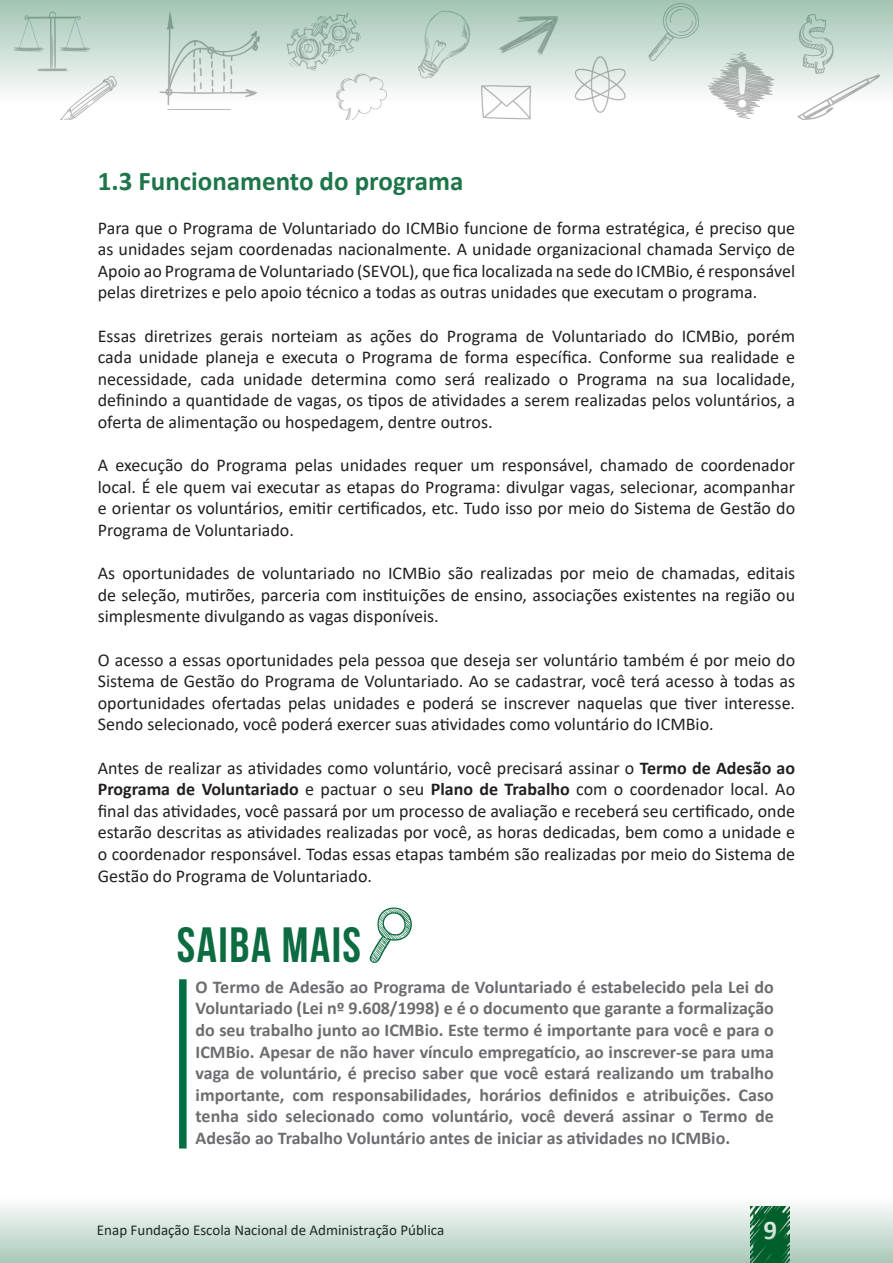
<style>
.page{position:relative;width:893px;height:1263px;background:#fff}
.page>*{position:absolute;margin:0;border:0;box-sizing:border-box;transform-origin:0 0}
.t1{font:49.5px "Bebas Neue";letter-spacing:.03em;color:#0d6b41}
.Sub-titulo{font:700 27px "Calibri";color:#1d7549}
.t2{font:700 27px "Calibri";color:#fff}
.texto{font:18px/21.6px "Calibri";color:#231f20;text-align:justify}
.Saiba_mais_texto{font:700 18px/21.6px "Calibri";color:#6c6d70;text-align:justify}
.t3{font:15px "Calibri";color:#231f20}
.s1{font-weight:700}
</style>
<div class="page">
<svg style="left:0;top:0;width:893px;height:120px"></svg>
<svg style="left:0;top:1205px;width:893px;height:58px;background:#c6dbd0"></svg>
<div style="left:179px;top:979px;width:8px;height:169px;background:#016f45"></div>
<svg style="left:369px;top:907px;width:43px;height:56px"></svg>
<p class="Sub-titulo" style="left:98px;top:162px;width:367px">1.3 Funcionamento do programa</p>
<p class="texto" style="left:98px;top:216px;width:699px">Para que o Programa de Voluntariado do ICMBio funcione de forma estratégica, é preciso que as unidades sejam coordenadas nacionalmente. A unidade organizacional chamada Serviço de Apoio ao Programa de Voluntariado (SEVOL), que fica localizada na sede do ICMBio, é responsável pelas diretrizes e pelo apoio técnico a todas as outras unidades que executam o programa.</p>
<p class="texto" style="left:98px;top:324px;width:699px">Essas diretrizes gerais norteiam as ações do Programa de Voluntariado do ICMBio, porém cada unidade planeja e executa o Programa de forma específica. Conforme sua realidade e necessidade, cada unidade determina como será realizado o Programa na sua localidade, definindo a quantidade de vagas, os tipos de atividades a serem realizadas pelos voluntários, a oferta de alimentação ou hospedagem, dentre outros.</p>
<p class="texto" style="left:98px;top:454px;width:699px">A execução do Programa pelas unidades requer um responsável, chamado de coordenador local. É ele quem vai executar as etapas do Programa: divulgar vagas, selecionar, acompanhar e orientar os voluntários, emitir certificados, etc. Tudo isso por meio do Sistema de Gestão do Programa de Voluntariado.</p>
<p class="texto" style="left:98px;top:562px;width:699px">As oportunidades de voluntariado no ICMBio são realizadas por meio de chamadas, editais de seleção, mutirões, parceria com instituições de ensino, associações existentes na região ou simplesmente divulgando as vagas disponíveis.</p>
<p class="texto" style="left:98px;top:648px;width:699px">O acesso a essas oportunidades pela pessoa que deseja ser voluntário também é por meio do Sistema de Gestão do Programa de Voluntariado. Ao se cadastrar, você terá acesso à todas as oportunidades ofertadas pelas unidades e poderá se inscrever naquelas que tiver interesse.<br>Sendo selecionado, você poderá exercer suas atividades como voluntário do ICMBio.</p>
<p class="texto" style="left:98px;top:756px;width:699px">Antes de realizar as atividades como voluntário, você precisará assinar o <span class="s1">Termo de Adesão ao Programa de Voluntariado</span> e pactuar o seu <span class="s1">Plano de Trabalho</span> com o coordenador local. Ao final das atividades, você passará por um processo de avaliação e receberá seu certificado, onde estarão descritas as atividades realizadas por você, as horas dedicadas, bem como a unidade e o coordenador responsável. Todas essas etapas também são realizadas por meio do Sistema de Gestão do Programa de Voluntariado.</p>
<p class="t1" style="left:177px;top:918px;width:186px">SAIBA MAIS</p>
<p class="Saiba_mais_texto" style="left:196px;top:976px;width:580px">O Termo de Adesão ao Programa de Voluntariado é estabelecido pela Lei do Voluntariado (Lei nº 9.608/1998) e é o documento que garante a formalização do seu trabalho junto ao ICMBio. Este termo é importante para você e para o ICMBio. Apesar de não haver vínculo empregatício, ao inscrever-se para uma vaga de voluntário, é preciso saber que você estará realizando um trabalho importante, com responsabilidades, horários definidos e atribuições. Caso tenha sido selecionado como voluntário, você deverá assinar o Termo de Adesão ao Trabalho Voluntário antes de iniciar as atividades no ICMBio.</p>
<p class="t3" style="left:97px;top:1220px;width:349px">Enap Fundação Escola Nacional de Administração Pública</p>
<h2 class="t2" style="left:763px;top:1210px;width:15px">9</h2>
</div>
